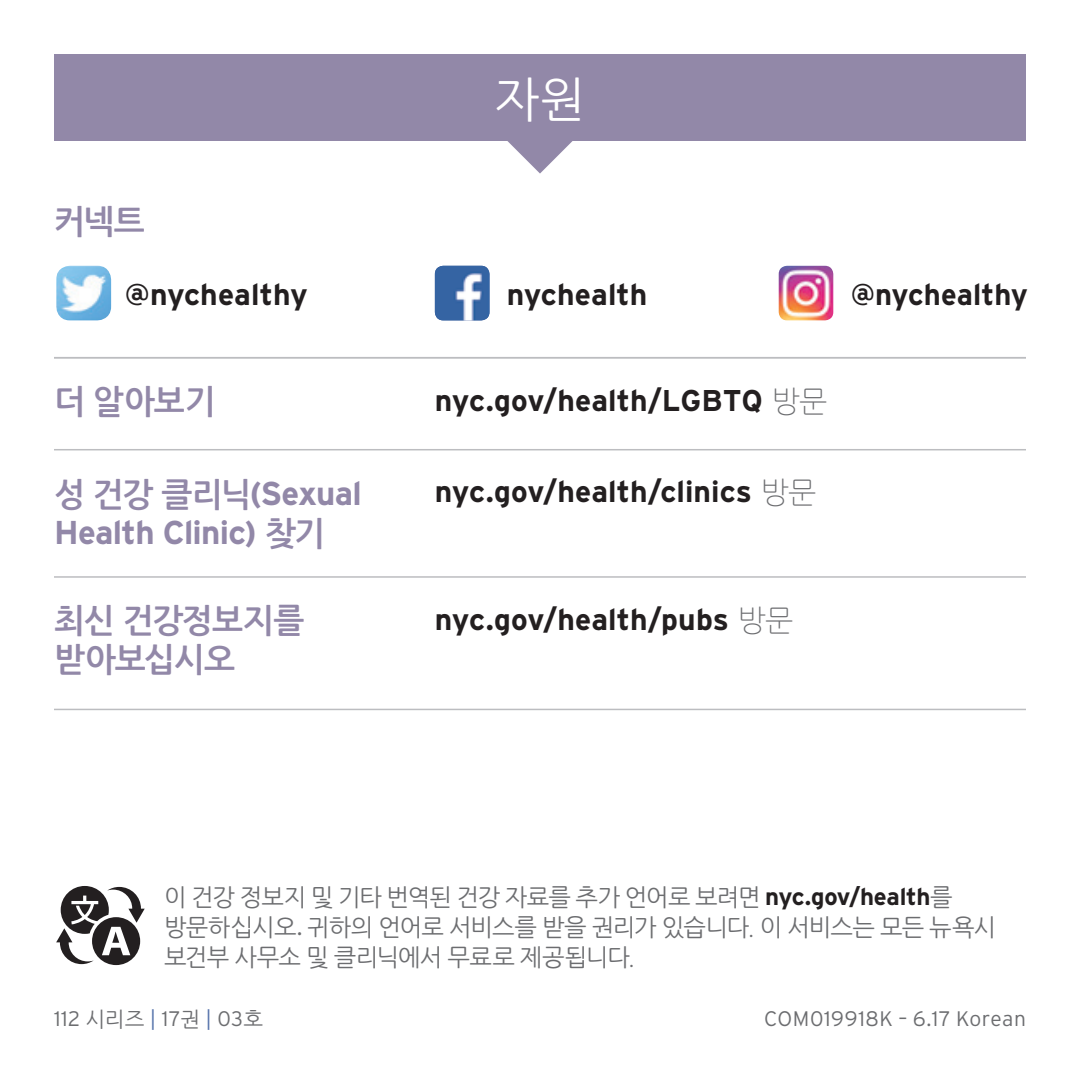
<style>
.page{position:relative;width:1080px;height:1080px;background:#fff}
.page>*{position:absolute;margin:0;border:0;box-sizing:border-box;transform-origin:0 0}
.hed{font:48px "Nanum Gothic OTF";color:#fff}
.Resources_H1{font:700 33px/39px "Interstate";letter-spacing:-.02em;color:#9288a8}
.Resources_H1-2{font:33px "Nanum Gothic OTF Bold";letter-spacing:-.03em;color:#9288a8}
.t1{font:700 30px "Interstate";letter-spacing:.005em;color:#231f20}
.Description_1{font:24px/30px "Nanum Gothic OTF";letter-spacing:-.03em;color:#6c6d70}
.t2{font:300 21px "Interstate";letter-spacing:.025em;color:#6c6d70}
.s1{font-family:"Nanum Gothic OTF Bold";font-weight:400}
.s2{font-family:"Nanum Gothic OTF Light";font-weight:400;color:#6c6d70}
.s3{font-family:"Interstate";font-weight:700;color:#231f20}
.s4{font-family:"Interstate";font-weight:300}
.s5{font-family:"Nanum Gothic OTF";font-weight:400}
.s6{color:#5774ac}
</style>
<div class="page">
<svg style="left:442px;top:140px;width:196px;height:34px"></svg>
<div style="left:54px;top:54px;width:972px;height:86px;background:#9288a8"></div>
<img style="left:435px;top:266px;width:54px;height:54px">
<img style="left:779px;top:266px;width:54px;height:54px">
<img style="left:56px;top:266px;width:55px;height:55px">
<hr style="left:54px;top:357px;width:972px;height:1px;background:#bcbdc0">
<hr style="left:54px;top:576px;width:972px;height:2px;background:#bcbdc0">
<hr style="left:54px;top:709px;width:972px;height:1px;background:#bcbdc0">
<hr style="left:54px;top:449px;width:972px;height:1px;background:#bcbdc0">
<svg style="left:56px;top:886px;width:89px;height:79px"></svg>
<p class="Resources_H1-2" style="left:54px;top:205px;width:92px">커넥트</p>
<p class="hed" style="left:495px;top:70px;width:92px">자원</p>
<p class="t1" style="left:125px;top:278px;width:184px">@nychealthy</p>
<p class="t1" style="left:507px;top:278px;width:142px">nychealth</p>
<p class="t1" style="left:851px;top:278px;width:179px">@nychealthy</p>
<p class="Resources_H1-2" style="left:54px;top:384px;width:163px">더 알아보기</p>
<p class="Resources_H1" style="left:54px;top:473px;width:309px"><span class="s1">성 건강 클리닉</span>(Sexual<br>Health Clinic) <span class="s1">찾기</span></p>
<p class="t1" style="left:435px;top:383px;width:394px">nyc.gov/health/LGBTQ <span class="s2">방문</span></p>
<p class="t1" style="left:435px;top:475px;width:383px">nyc.gov/health/clinics <span class="s2">방문</span></p>
<p class="Resources_H1-2" style="left:54px;top:603px;width:252px">최신 건강정보지를</p>
<p class="t1" style="left:435px;top:602px;width:360px">nyc.gov/health/pubs <span class="s2">방문</span></p>
<p class="Resources_H1-2" style="left:54px;top:642px;width:183px">받아보십시오</p>
<p class="Description_1" style="left:164px;top:882px;width:833px">이 건강 정보지 및 기타 번역된 건강 자료를 추가 언어로 보려면 <span class="s3">nyc.gov/health</span>를 방문하십시오<span class="s4">.</span> 귀하의 언어로 서비스를 받을 권리가 있습니다. 이 서비스는 모든 뉴욕시 보건부 사무소 및 클리닉에서 무료로 제공됩니다.</p>
<p class="t2" style="left:54px;top:1007px;width:211px">112 <span class="s5">시리즈</span> <span class="s6">|</span> 17<span class="s5">권</span> <span class="s6">|</span> 03<span class="s5">호</span></p>
<p class="t2" style="left:764px;top:1007px;width:263px">COM019918K – 6.17 Korean</p>
</div>
